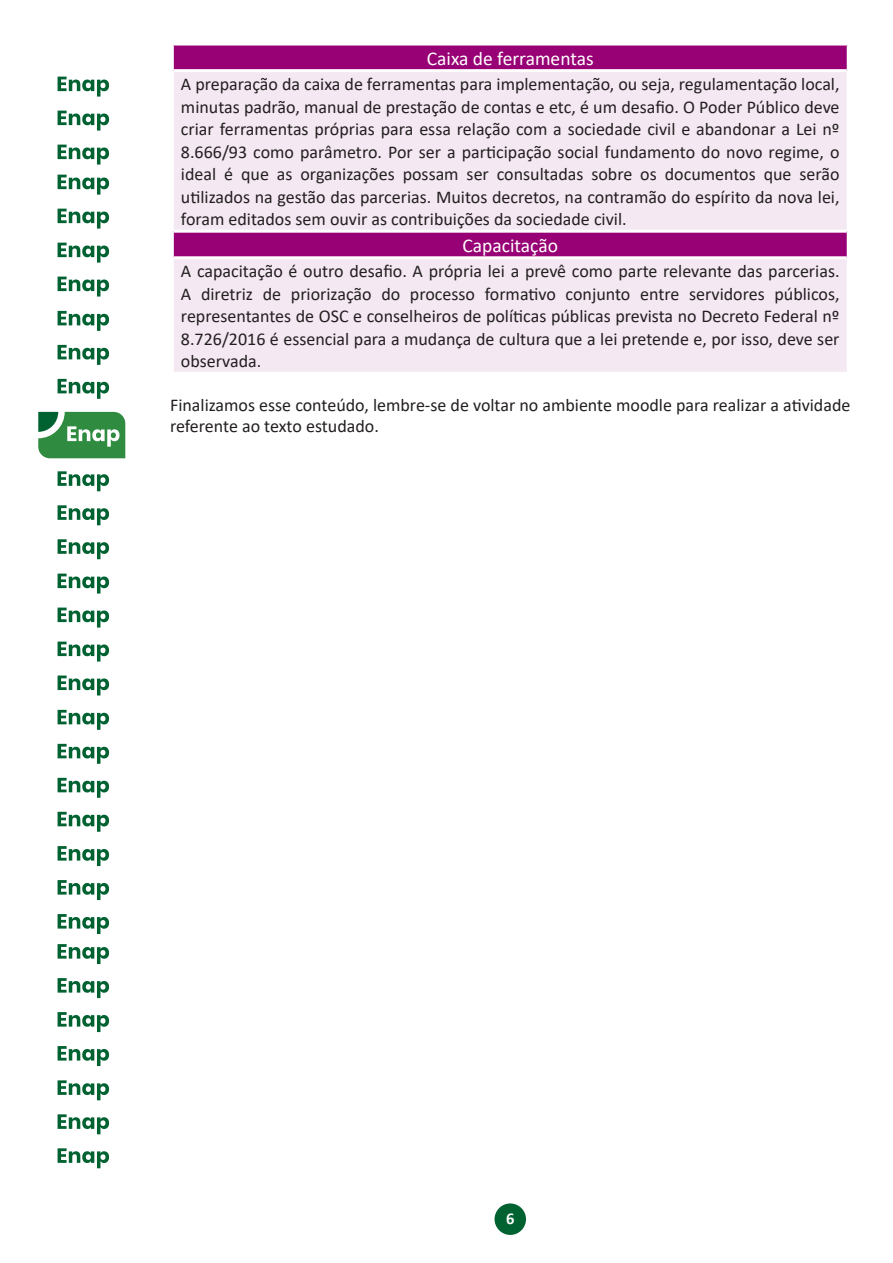
<style>
.page{position:relative;width:893px;height:1263px;background:#fff}
.page>*{position:absolute;margin:0;border:0;box-sizing:border-box;transform-origin:0 0}
.texto{font:19.5px "Calibri";color:#fff}
.texto-2{font:18px/22.5px "Calibri";color:#231f20;text-align:justify}
.t1{font:700 16.5px "Calibri";color:#fff}
</style>
<div class="page">
<div style="left:495px;top:1203px;width:31px;height:32px;background:#006131;border-radius:50%"></div>
<svg style="left:38px;top:412px;width:87px;height:46px;background:#509c61"></svg>
<svg style="left:58px;top:914px;width:51px;height:20px"></svg>
<svg style="left:58px;top:880px;width:51px;height:20px"></svg>
<svg style="left:58px;top:846px;width:51px;height:20px"></svg>
<svg style="left:58px;top:812px;width:51px;height:20px"></svg>
<svg style="left:58px;top:778px;width:51px;height:20px"></svg>
<svg style="left:58px;top:744px;width:51px;height:20px"></svg>
<svg style="left:58px;top:710px;width:51px;height:20px"></svg>
<svg style="left:58px;top:1148px;width:51px;height:20px"></svg>
<svg style="left:58px;top:1114px;width:51px;height:20px"></svg>
<svg style="left:58px;top:1080px;width:51px;height:20px"></svg>
<svg style="left:58px;top:1046px;width:51px;height:20px"></svg>
<svg style="left:58px;top:1012px;width:51px;height:20px"></svg>
<svg style="left:58px;top:978px;width:51px;height:20px"></svg>
<svg style="left:58px;top:944px;width:51px;height:20px"></svg>
<svg style="left:58px;top:675px;width:51px;height:20px"></svg>
<svg style="left:58px;top:642px;width:51px;height:19px"></svg>
<svg style="left:58px;top:608px;width:51px;height:19px"></svg>
<svg style="left:58px;top:574px;width:51px;height:19px"></svg>
<svg style="left:58px;top:539px;width:51px;height:20px"></svg>
<svg style="left:58px;top:505px;width:51px;height:20px"></svg>
<svg style="left:58px;top:471px;width:51px;height:20px"></svg>
<svg style="left:58px;top:145px;width:51px;height:20px"></svg>
<svg style="left:58px;top:111px;width:51px;height:20px"></svg>
<svg style="left:58px;top:77px;width:51px;height:20px"></svg>
<svg style="left:58px;top:379px;width:51px;height:20px"></svg>
<svg style="left:58px;top:345px;width:51px;height:20px"></svg>
<svg style="left:58px;top:311px;width:51px;height:20px"></svg>
<svg style="left:58px;top:277px;width:51px;height:20px"></svg>
<svg style="left:58px;top:243px;width:51px;height:20px"></svg>
<svg style="left:58px;top:209px;width:51px;height:20px"></svg>
<svg style="left:58px;top:175px;width:51px;height:20px"></svg>
<div style="left:174px;top:46px;width:673px;height:23px;background:#980175"></div>
<svg style="left:174px;top:72px;width:673px;height:300px;background:#ecd6e8"></svg>
<hr style="left:174px;top:230px;width:673px;height:3px;background:#fff">
<hr style="left:174px;top:256px;width:673px;height:3px;background:#fff">
<p class="texto" style="left:427px;top:45px;width:168px">Caixa de ferramentas</p>
<p class="texto-2" style="left:181px;top:72px;width:660px">A preparação da caixa de ferramentas para implementação, ou seja, regulamentação local, minutas padrão, manual de prestação de contas e etc, é um desafio. O Poder Público deve criar ferramentas próprias para essa relação com a sociedade civil e abandonar a Lei nº 8.666/93 como parâmetro. Por ser a participação social fundamento do novo regime, o ideal é que as organizações possam ser consultadas sobre os documentos que serão utilizados na gestão das parcerias. Muitos decretos, na contramão do espírito da nova lei, foram editados sem ouvir as contribuições da sociedade civil.</p>
<p class="texto" style="left:463px;top:232px;width:97px">Capacitação</p>
<p class="texto-2" style="left:181px;top:260px;width:660px">A capacitação é outro desafio. A própria lei a prevê como parte relevante das parcerias.<br>A diretriz de priorização do processo formativo conjunto entre servidores públicos, representantes de OSC e conselheiros de políticas públicas prevista no Decreto Federal nº 8.726/2016 é essencial para a mudança de cultura que a lei pretende e, por isso, deve ser observada.</p>
<p class="texto-2" style="left:170px;top:394px;width:682px;line-height:21.6px">Finalizamos esse conteúdo, lembre-se de voltar no ambiente moodle para realizar a atividade referente ao texto estudado.</p>
<p class="t1" style="left:506px;top:1207px;width:10px">6</p>
</div>
